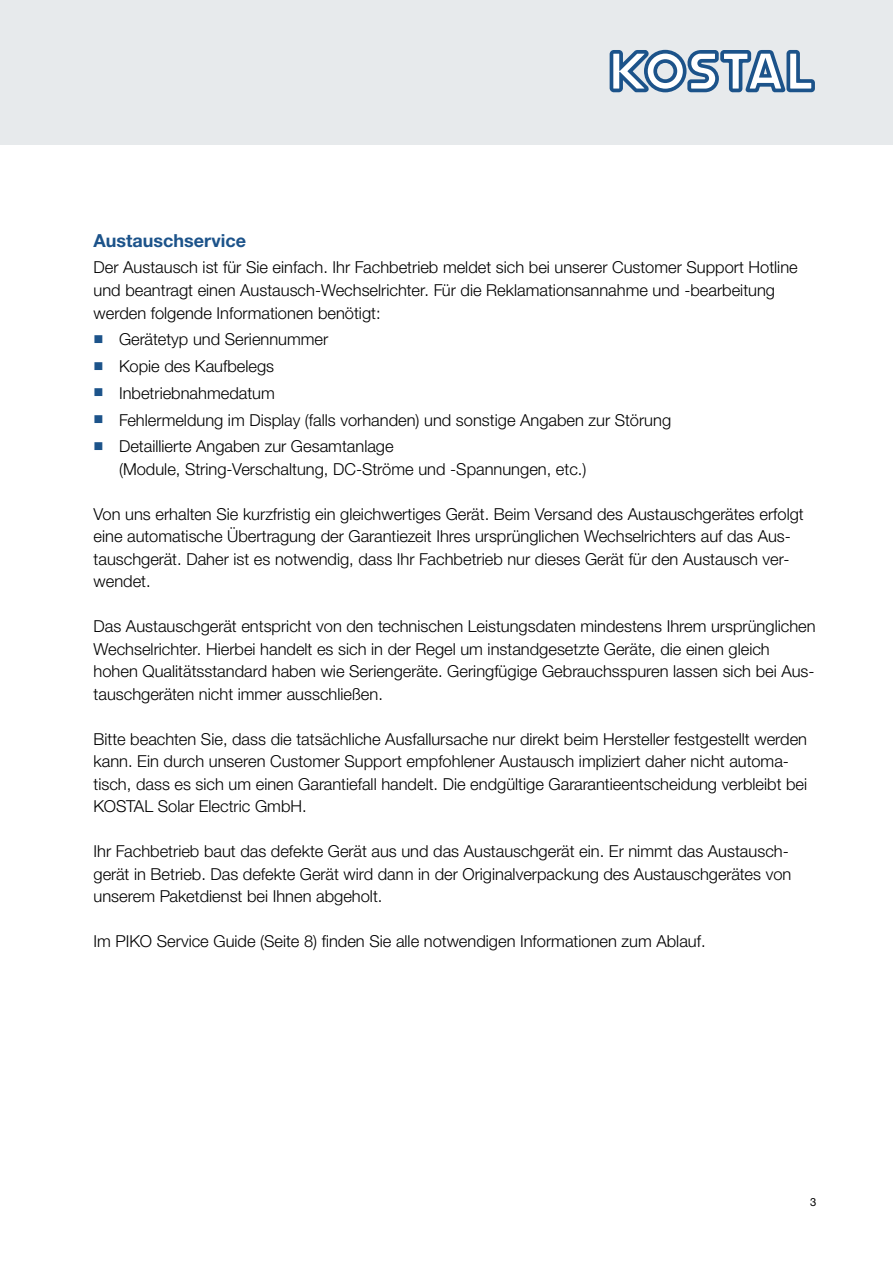
<style>
.page{position:relative;width:893px;height:1263px;background:#fff}
.page>*{position:absolute;margin:0;border:0;box-sizing:border-box;transform-origin:0 0}
.t1{font:700 18px "Helvetica Neue LTW1 G";color:#1c538a}
.t2{font:300 16.5px/22.5px "Helvetica Neue LTW1 G";color:#000}
.t3{font:11.25px "Helvetica Neue LTW1 G";color:#000}
.s1{font-family:"KOSTSYMB";font-weight:400;font-size:13.5px;color:#1c538a}
</style>
<div class="page">
<div style="left:0;top:0;width:893px;height:145px;background:#e7eaec"></div>
<svg style="left:610px;top:50px;width:205px;height:42px"></svg>
<p class="t1" style="left:94px;top:229px;width:154px">Austauschservice</p>
<p class="t2" style="left:94px;top:256px;width:706px">Der Austausch ist für Sie einfach. Ihr Fachbetrieb meldet sich bei unserer Customer Support Hotline und beantragt einen Austausch-Wechselrichter. Für die Reklamationsannahme und -bearbeitung werden folgende Informationen benötigt:</p>
<p class="t2" style="left:94px;top:326px;width:579px;line-height:26.7px"><span class="s1">n</span> Gerätetyp und Seriennummer<br><span class="s1">n</span> Kopie des Kaufbelegs<br><span class="s1">n</span> Inbetriebnahmedatum<br><span class="s1">n</span> Fehlermeldung im Display (falls vorhanden) und sonstige Angaben zur Störung <span class="s1">n</span> Detaillierte Angaben zur Gesamtanlage</p>
<p class="t2" style="left:119px;top:458px;width:469px">(Module, String-Verschaltung, DC-Ströme und -Spannungen, etc.)</p>
<p class="t2" style="left:94px;top:503px;width:712px">Von uns erhalten Sie kurzfristig ein gleichwertiges Gerät. Beim Versand des Austauschgerätes erfolgt eine automatische Übertragung der Garantiezeit Ihres ursprünglichen Wechselrichters auf das Aus&shy;tauschgerät. Daher ist es notwendig, dass Ihr Fachbetrieb nur dieses Gerät für den Austausch ver&shy;wendet.</p>
<p class="t2" style="left:94px;top:615px;width:724px">Das Austauschgerät entspricht von den technischen Leistungsdaten mindestens Ihrem ursprünglichen Wechselrichter. Hierbei handelt es sich in der Regel um instandgesetzte Geräte, die einen gleich hohen Qualitätsstandard haben wie Seriengeräte. Geringfügige Gebrauchsspuren lassen sich bei Aus&shy;tauschgeräten nicht immer ausschließen.</p>
<p class="t2" style="left:94px;top:728px;width:715px">Bitte beachten Sie, dass die tatsächliche Ausfallursache nur direkt beim Hersteller festgestellt werden kann. Ein durch unseren Customer Support empfohlener Austausch impliziert daher nicht automa&shy;tisch, dass es sich um einen Garantiefall handelt. Die endgültige Gararantieentscheidung verbleibt bei KOSTAL Solar Electric GmbH.</p>
<p class="t2" style="left:94px;top:840px;width:699px">Ihr Fachbetrieb baut das defekte Gerät aus und das Austauschgerät ein. Er nimmt das Austausch&shy;gerät in Betrieb. Das defekte Gerät wird dann in der Originalverpackung des Austauschgerätes von unserem Paketdienst bei Ihnen abgeholt.</p>
<p class="t2" style="left:94px;top:930px;width:614px">Im PIKO Service Guide (Seite 8) finden Sie alle notwendigen Informationen zum Ablauf.</p>
<p class="t3" style="left:810px;top:1195px;width:8px">3</p>
</div>
